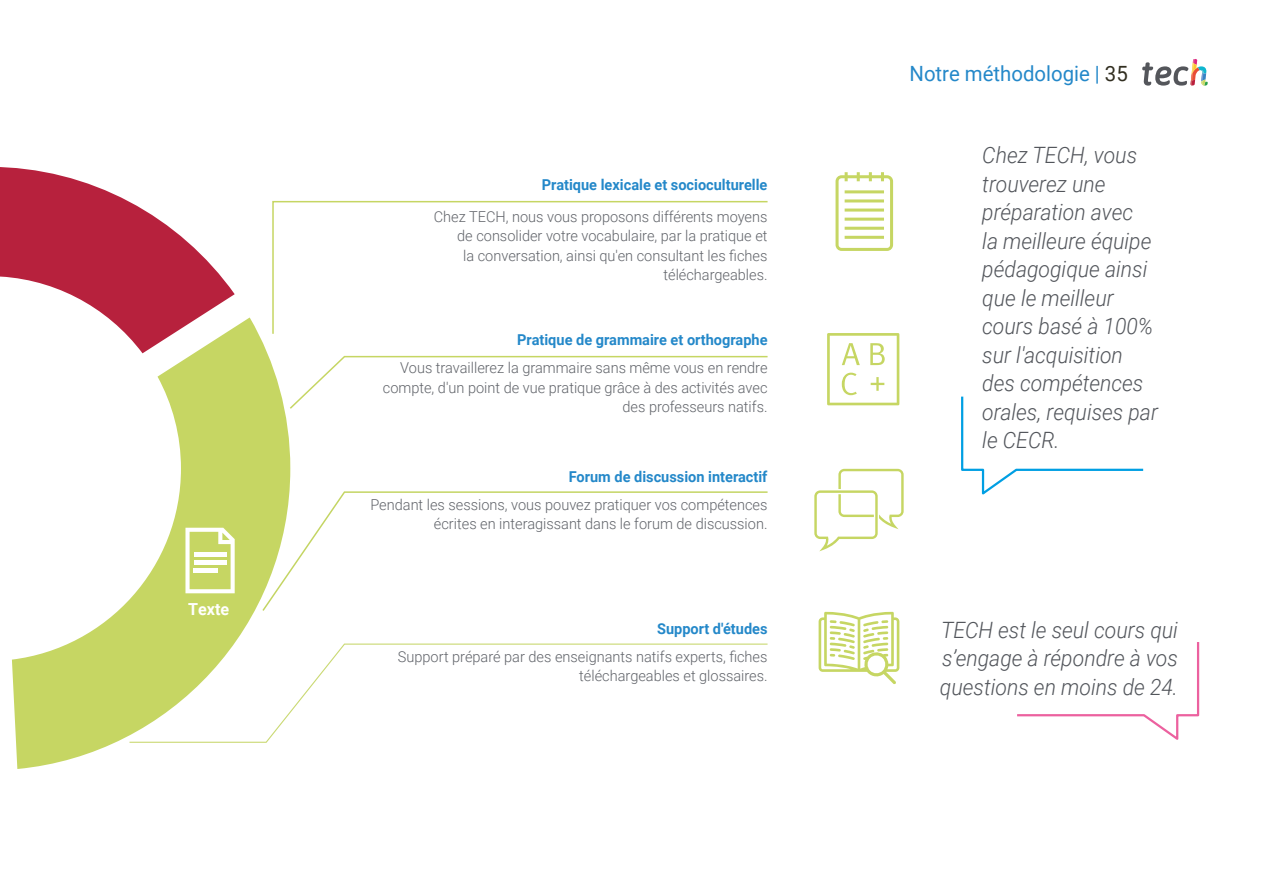
<style>
.page{position:relative;width:1263px;height:893px;background:#fff}
.page>*{position:absolute;margin:0;border:0;box-sizing:border-box;transform-origin:0 0}
.t1{font:italic 300 22.5px/28.5px "Roboto";color:#52555b;scale:.94 1}
.t2{font:21px "Roboto";color:#2488c9}
.t3{font:700 16.65px "Roboto";color:#fff}
.t4{font:300 15px/19.5px "Roboto";color:#61646a;text-align:right}
.t5{font:700 15px "Roboto";color:#2488c9}
.s1{color:#312e20}
</style>
<div class="page">
<svg style="left:1142px;top:59px;width:66px;height:27px"></svg>
<svg style="left:1017px;top:642px;width:183px;height:98px"></svg>
<svg style="left:961px;top:396px;width:183px;height:99px"></svg>
<svg style="left:12px;top:317px;width:278px;height:452px"></svg>
<svg style="left:0;top:167px;width:235px;height:223px"></svg>
<svg style="left:185px;top:528px;width:50px;height:65px"></svg>
<svg style="left:128px;top:643px;width:640px;height:100px"></svg>
<svg style="left:261px;top:491px;width:507px;height:121px"></svg>
<svg style="left:288px;top:355px;width:480px;height:55px"></svg>
<svg style="left:271px;top:200px;width:497px;height:135px"></svg>
<svg style="left:827px;top:333px;width:72px;height:72px"></svg>
<svg style="left:819px;top:612px;width:80px;height:72px"></svg>
<svg style="left:814px;top:469px;width:90px;height:82px"></svg>
<svg style="left:835px;top:172px;width:58px;height:79px"></svg>
<p class="t3" style="left:188px;top:598px;width:43px">Texte</p>
<p class="t5" style="left:542px;top:174px;width:227px">Pratique lexicale et socioculturelle</p>
<p class="t4" style="left:434px;top:206px;width:335px">Chez TECH, nous vous proposons différents moyens de consolider votre vocabulaire, par la pratique et<br>la conversation, ainsi qu'en consultant les fiches téléchargeables.</p>
<p class="t5" style="left:517px;top:329px;width:252px">Pratique de grammaire et orthographe</p>
<p class="t4" style="left:383px;top:357px;width:386px">Vous travaillerez la grammaire sans même vous en rendre compte, d'un point de vue pratique grâce à des activités avec des professeurs natifs.</p>
<p class="t5" style="left:569px;top:466px;width:200px">Forum de discussion interactif</p>
<p class="t4" style="left:370px;top:494px;width:399px">Pendant les sessions, vous pouvez pratiquer vos compétences écrites en interagissant dans le forum de discussion.</p>
<p class="t5" style="left:657px;top:618px;width:112px">Support d'études</p>
<p class="t4" style="left:398px;top:646px;width:371px">Support préparé par des enseignants natifs experts, fiches téléchargeables et glossaires.</p>
<h2 class="t2" style="left:909px;top:59px;width:220px">Notre méthodologie | <span class="s1">35</span></h2>
<h1 class="t1" style="left:982px;top:140px;width:188px">Chez TECH, vous trouverez une préparation avec<br>la meilleure équipe pédagogique ainsi que le meilleur cours basé à 100% sur l'acquisition des compétences orales, requises par le CECR.</h1>
<h1 class="t1" style="left:940px;top:615px;width:255px;text-align:justify">TECH est le seul cours qui s’engage à répondre à vos questions en moins de 24.</h1>
</div>
